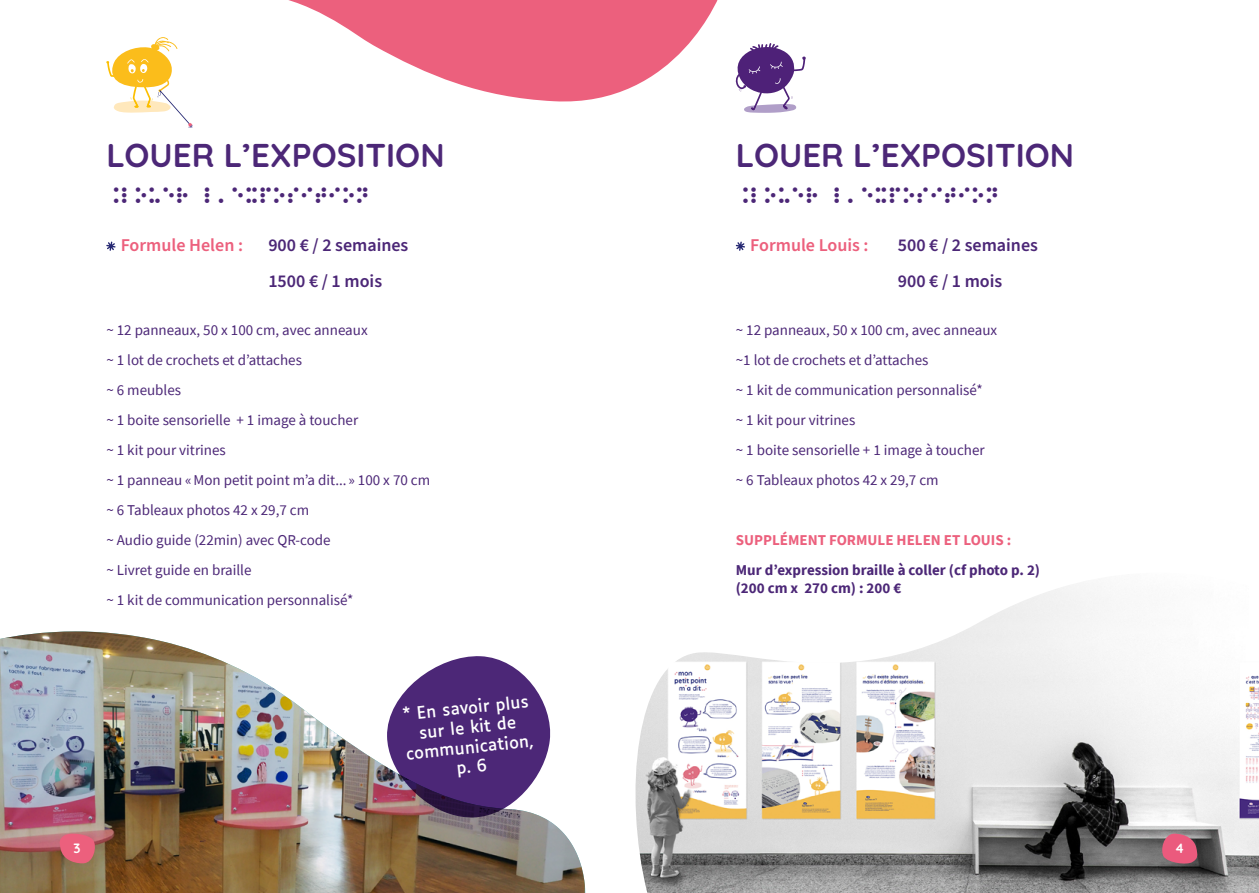
<style>
.page{position:relative;width:1259px;height:893px;background:#fff}
.page>*{position:absolute;margin:0;border:0;box-sizing:border-box;transform-origin:0 0}
.t1{font:300 33px "Quicksand";color:#4c2777}
.t2{font:19.5px "Braille Blanc MMEO";color:#4c2777}
.t3{font:600 18px/36px "Source Sans Pro";color:#4c2777}
.t4{font:600 18px "Source Sans Pro";color:#ec607d}
.t5{font:16.5px/19.8px "Luciole";color:#fff;text-align:center}
.t6{font:15px/30px "Source Sans Pro";color:#4c2777}
.t7{font:700 15px/18px "Source Sans Pro";color:#4c2777}
.t8{font:700 15px "Source Sans Pro";color:#ec607d}
.t9{font:300 13.5px "Quicksand";color:#fff}
</style>
<div class="page">
<svg style="left:106px;top:242px;width:10px;height:9px"></svg>
<svg style="left:106px;top:47px;width:87px;height:81px"></svg>
<svg style="left:735px;top:43px;width:71px;height:70px"></svg>
<svg style="left:147px;top:0;width:571px;height:108px"></svg>
<img style="left:635px;top:585px;width:624px;height:308px">
<img style="left:0;top:631px;width:585px;height:262px">
<svg style="left:59px;top:832px;width:38px;height:31px"></svg>
<svg style="left:1159px;top:833px;width:39px;height:32px"></svg>
<svg style="left:386px;top:654px;width:168px;height:164px"></svg>
<svg style="left:736px;top:242px;width:9px;height:9px"></svg>
<h1 class="t1" style="left:106px;top:129px;width:340px">LOUER L’EXPOSITION</h1>
<h2 class="t2" style="left:106px;top:185px;width:265px">LOUER L’EXPOSITION</h2>
<p class="t4" style="left:121px;top:233px;width:124px">Formule Helen :</p>
<p class="t3" style="left:268px;top:227px;width:142px">900 € / 2 semaines<br>1500 € / 1 mois</p>
<p class="t6" style="left:106px;top:315px;width:325px">~ 12 panneaux, 50 x 100 cm, avec anneaux<br>~ 1 lot de crochets et d’attaches<br>~ 6 meubles<br>~ 1 boite sensorielle + 1 image à toucher<br>~ 1 kit pour vitrines<br>~ 1 panneau «Mon petit point m’a dit... » 100 x 70 cm ~ 6 Tableaux photos 42 x 29,7 cm<br>~ Audio guide (22min) avec QR-code<br>~ Livret guide en braille<br>~ 1 kit de communication personnalisé*</p>
<p class="t5" style="left:401px;top:703px;width:129px;rotate:-6deg">* En savoir plus sur le kit de communication, p. 6</p>
<h1 class="t1" style="left:736px;top:129px;width:340px">LOUER L’EXPOSITION</h1>
<h2 class="t2" style="left:736px;top:185px;width:265px">LOUER L’EXPOSITION</h2>
<p class="t4" style="left:750px;top:233px;width:120px">Formule Louis :</p>
<p class="t3" style="left:898px;top:227px;width:142px">500 € / 2 semaines<br>900 € / 1 mois</p>
<p class="t6" style="left:736px;top:315px;width:263px">~ 12 panneaux, 50 x 100 cm, avec anneaux ~1 lot de crochets et d’attaches<br>~ 1 kit de communication personnalisé*<br>~ 1 kit pour vitrines<br>~ 1 boite sensorielle + 1 image à toucher<br>~ 6 Tableaux photos 42 x 29,7 cm</p>
<p class="t8" style="left:736px;top:530px;width:277px">SUPPLÉMENT FORMULE HELEN ET LOUIS :</p>
<p class="t7" style="left:736px;top:561px;width:306px">Mur d’expression braille à coller (cf photo p. 2) (200 cm x 270 cm) : 200 €</p>
<p class="t9" style="left:74px;top:837px;width:9px">3</p>
<p class="t9" style="left:1174px;top:838px;width:11px">4</p>
</div>
